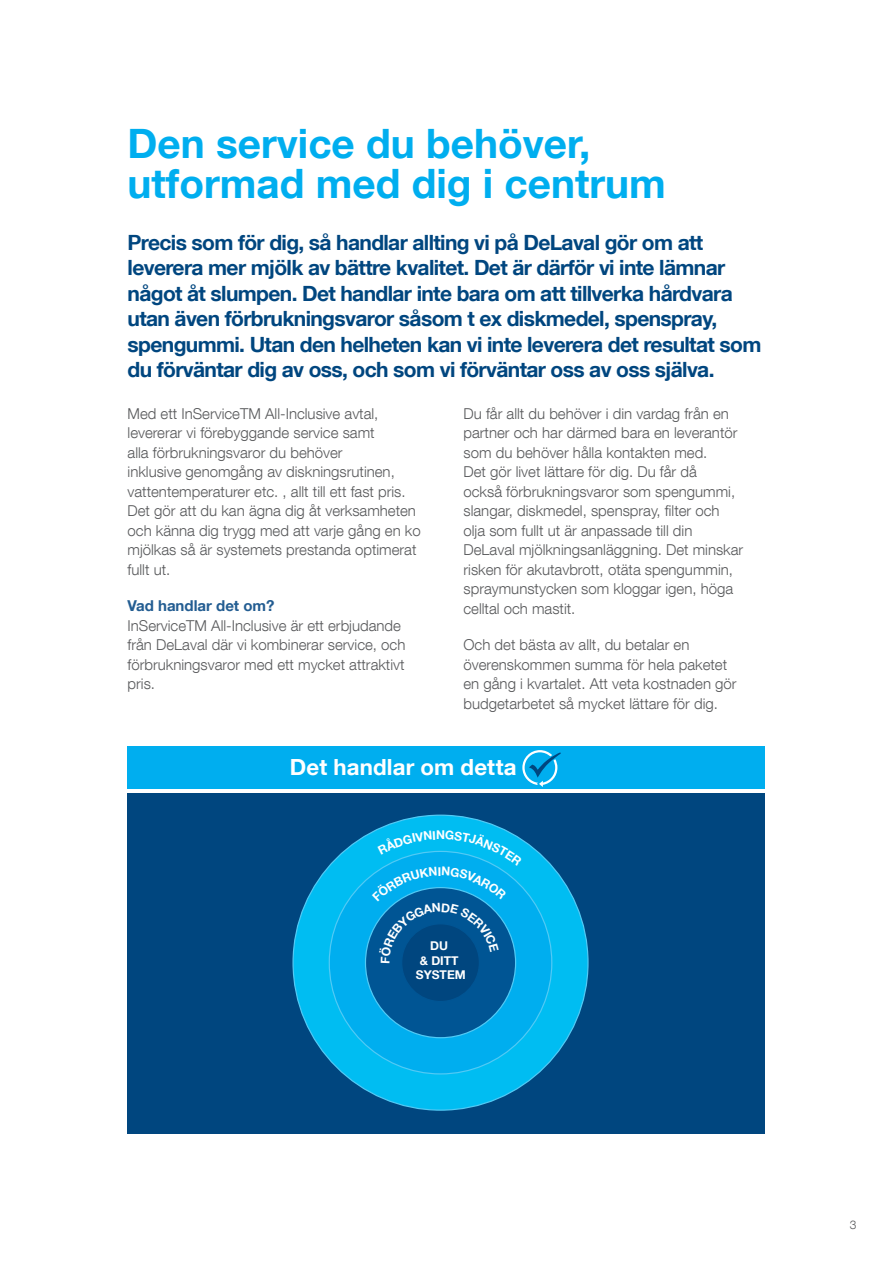
<style>
.page{position:relative;width:893px;height:1263px;background:#fff}
.page>*{position:absolute;margin:0;border:0;box-sizing:border-box;transform-origin:0 0}
.t1{font:700 40.5px/40.5px "Helvetica Neue LT Com";color:#00aeef}
.t2{font:700 22.2px "Helvetica Neue LT Com";letter-spacing:.01em;color:#fff}
.t3{font:700 21px/25.5px "Helvetica Neue LT Com";letter-spacing:-.03em;color:#00467f}
.t4{font:300 15px/19.5px "Helvetica Neue LT Com";color:#58595b}
.t5{font:700 15px "Helvetica Neue LT Com";color:#235d92}
.t6{font:700 12px/14.5px "Helvetica Neue LT Com";color:#fff;text-align:center}
.t7{font:300 12px "Helvetica Neue LT Com";color:#58595b}
</style>
<div class="page">
<div style="left:128px;top:794px;width:637px;height:340px;background:#00467f"></div>
<div style="left:128px;top:746px;width:637px;height:43px;background:#00aeef"></div>
<div style="left:293px;top:815px;width:295px;height:295px;background:#00bdf2;border-radius:50%"></div>
<div style="left:329px;top:851px;width:223px;height:223px;background:#00aeef;border-radius:50%"></div>
<div style="left:365px;top:887px;width:151px;height:151px;background:#005594;border-radius:50%"></div>
<div style="left:402px;top:924px;width:77px;height:77px;background:#00467f;border-radius:50%"></div>
<svg style="left:522px;top:750px;width:39px;height:37px"></svg>
<svg style="left:372px;top:830px;width:150px;height:133px"></svg>
<h1 class="t1" style="left:128px;top:122px;width:540px">Den service du behöver, utformad med dig i centrum</h1>
<p class="t3" style="left:128px;top:229px;width:635px">Precis som för dig, så handlar allting vi på DeLaval gör om att leverera mer mjölk av bättre kvalitet. Det är därför vi inte lämnar något åt slumpen. Det handlar inte bara om att tillverka hårdvara utan även förbrukningsvaror såsom t ex diskmedel, spenspray, spengummi. Utan den helheten kan vi inte leverera det resultat som du förväntar dig av oss, och som vi förväntar oss av oss själva.</p>
<p class="t4" style="left:128px;top:403px;width:295px">Med ett InServiceTM All-Inclusive avtal, levererar vi förebyggande service samt<br>alla förbrukningsvaror du behöver<br>inklusive genomgång av diskningsrutinen, vattentemperaturer etc. , allt till ett fast pris.<br>Det gör att du kan ägna dig åt verksamheten och känna dig trygg med att varje gång en ko mjölkas så är systemets prestanda optimerat fullt ut.</p>
<p class="t5" style="left:128px;top:596px;width:148px">Vad handlar det om?</p>
<p class="t4" style="left:128px;top:615px;width:279px">InServiceTM All-Inclusive är ett erbjudande från DeLaval där vi kombinerar service, och förbrukningsvaror med ett mycket attraktivt pris.</p>
<p class="t4" style="left:463px;top:403px;width:281px">Du får allt du behöver i din vardag från en partner och har därmed bara en leverantör som du behöver hålla kontakten med.<br>Det gör livet lättare för dig. Du får då<br>också förbrukningsvaror som spengummi, slangar, diskmedel, spenspray, filter och olja som fullt ut är anpassade till din DeLaval mjölkningsanläggning. Det minskar risken för akutavbrott, otäta spengummin, spraymunstycken som kloggar igen, höga celltal och mastit.</p>
<p class="t4" style="left:463px;top:635px;width:275px">Och det bästa av allt, du betalar en överenskommen summa för hela paketet en gång i kvartalet. Att veta kostnaden gör budgetarbetet så mycket lättare för dig.</p>
<h2 class="t2" style="left:290px;top:753px;width:228px">Det handlar om detta</h2>
<p class="t6" style="left:436px;top:827px;width:10px">N</p>
<p class="t6" style="left:416px;top:938px;width:51px">DU<br>&amp; DITT<br>SYSTEM</p>
<p class="t7" style="left:850px;top:1217px;width:8px">3</p>
</div>
